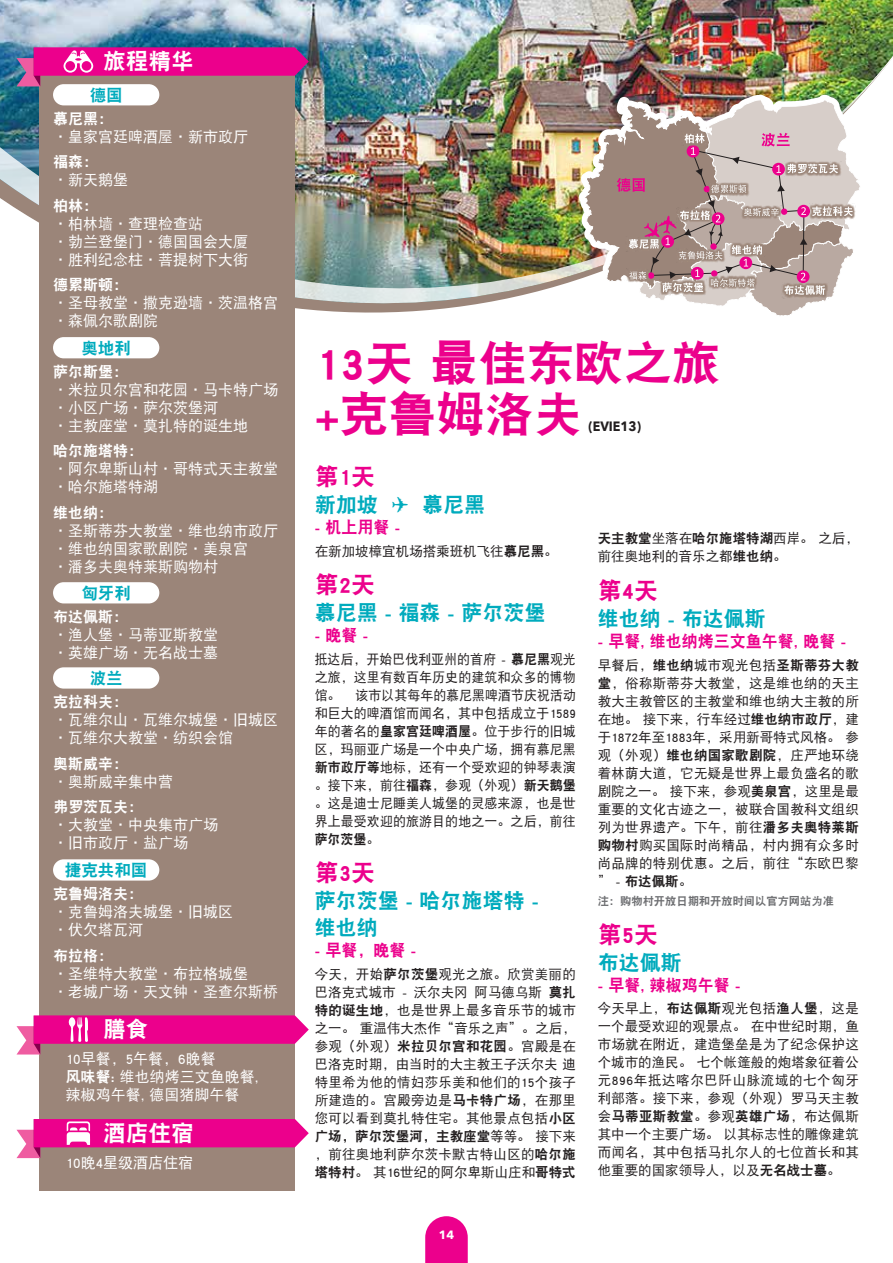
<style>
.page{position:relative;width:893px;height:1263px;background:#fff}
.page>*{position:absolute;margin:0;border:0;box-sizing:border-box;transform-origin:0 0}
.t1{font:48px/51px "DFP Hei W9";color:#ec008c}
.t2{font:24px "DFP Hei W9";color:#ec008c}
.t3{font:22.5px "DFP Hei W9";color:#fff}
.t4{font:21px/27px "DFP Hei W9";color:#00abbd}
.t5{font:16.5px "DFP Hei W9";color:#ec008c}
.t6{font:16.5px "DFP Hei W9";color:#00abbd}
.t7{font:15px/18px "DFP Hei W5";color:#fff}
.t8{font:15px "DFP Hei W9";color:#fff}
.t9{font:13.5px/18px "DFP Hei W5";letter-spacing:.02em;color:#231f20;text-align:justify}
.t10{font:13.5px/18px "DFP Hei W5";letter-spacing:.02em;color:#231f20;text-align:justify;scale:.96 1}
.t11{font:13.5px "DFP Hei W9";color:#231f20}
.t12{font:13.5px "DFP Hei W5";color:#231f20}
.t13{font:13.5px "DFP Hei W9";letter-spacing:.02em;color:#231f20}
.t14{font:700 13.5px "Avenir Next";color:#231f20;scale:.93 1}
.t15{font:13.5px "DFP Hei W9";color:#231f20;scale:.96 1}
.t16{font:700 12px "Avenir Next";color:#fff}
.t17{font:11.25px "DFP Hei W9";color:#6d6e71}
.s1{font-family:"DFP Hei W9"}
.s2{font-family:"DFP Hei W5"}
</style>
<div class="page">
<img style="left:0;top:0;width:893px;height:303px">
<svg style="left:425px;top:1216px;width:43px;height:47px"></svg>
<div style="left:39px;top:62px;width:255px;height:1129px;background:#9b8579"></div>
<svg style="left:17px;top:47px;width:292px;height:39px"></svg>
<svg style="left:17px;top:1119px;width:292px;height:39px"></svg>
<div style="left:53px;top:84px;width:106px;height:21px;background:#fff;border-radius:11px"></div>
<div style="left:53px;top:582px;width:106px;height:21px;background:#fff;border-radius:11px"></div>
<div style="left:53px;top:337px;width:106px;height:21px;background:#fff;border-radius:11px"></div>
<div style="left:53px;top:667px;width:106px;height:22px;background:#fff;border-radius:11px"></div>
<div style="left:53px;top:859px;width:106px;height:21px;background:#fff;border-radius:11px"></div>
<svg style="left:17px;top:1015px;width:292px;height:39px"></svg>
<img style="left:579px;top:95px;width:287px;height:208px">
<svg style="left:584px;top:100px;width:277px;height:216px"></svg>
<h3 class="t3" style="left:103px;top:50px;width:91px">旅程精华</h3>
<p class="t6" style="left:90px;top:87px;width:34px">德国</p>
<p class="t8" style="left:53px;top:111px;width:61px">慕尼黑：</p>
<p class="t7" style="left:53px;top:127px;width:196px">·皇家宫廷啤酒屋·新市政厅</p>
<p class="t8" style="left:53px;top:154px;width:46px">福森：</p>
<p class="t7" style="left:53px;top:171px;width:76px">·新天鹅堡</p>
<p class="t8" style="left:53px;top:198px;width:46px">柏林：</p>
<p class="t7" style="left:53px;top:214px;width:196px">·柏林墙·查理检查站<br>·勃兰登堡门·德国国会大厦·胜利纪念柱·菩提树下大街</p>
<p class="t8" style="left:53px;top:277px;width:76px">德累斯顿：</p>
<p class="t7" style="left:53px;top:294px;width:226px">·圣母教堂·撒克逊墙·茨温格宫·森佩尔歌剧院</p>
<p class="t6" style="left:81px;top:340px;width:51px">奥地利</p>
<p class="t8" style="left:53px;top:364px;width:76px">萨尔斯堡：</p>
<p class="t7" style="left:53px;top:380px;width:226px">·米拉贝尔宫和花园·马卡特广场·小区广场·萨尔茨堡河<br>·主教座堂·莫扎特的诞生地</p>
<p class="t8" style="left:53px;top:443px;width:91px">哈尔施塔特：</p>
<p class="t7" style="left:53px;top:460px;width:226px">·阿尔卑斯山村·哥特式天主教堂·哈尔施塔特湖</p>
<p class="t8" style="left:53px;top:505px;width:61px">维也纳：</p>
<p class="t7" style="left:53px;top:521px;width:226px">·圣斯蒂芬大教堂·维也纳市政厅·维也纳国家歌剧院·美泉宫<br>·潘多夫奥特莱斯购物村</p>
<p class="t6" style="left:81px;top:585px;width:51px">匈牙利</p>
<p class="t8" style="left:53px;top:609px;width:76px">布达佩斯：</p>
<p class="t7" style="left:53px;top:625px;width:166px">·渔人堡·马蒂亚斯教堂·英雄广场·无名战士墓</p>
<p class="t6" style="left:90px;top:670px;width:34px">波兰</p>
<p class="t8" style="left:53px;top:694px;width:76px">克拉科夫：</p>
<p class="t7" style="left:53px;top:711px;width:226px">·瓦维尔山·瓦维尔城堡·旧城区·瓦维尔大教堂·纺织会馆</p>
<p class="t8" style="left:53px;top:756px;width:76px">奥斯威辛：</p>
<p class="t7" style="left:53px;top:772px;width:121px">·奥斯威辛集中营</p>
<p class="t8" style="left:53px;top:799px;width:91px">弗罗茨瓦夫：</p>
<p class="t7" style="left:53px;top:816px;width:166px">·大教堂·中央集市广场·旧市政厅·盐广场</p>
<p class="t6" style="left:65px;top:862px;width:84px">捷克共和国</p>
<p class="t8" style="left:53px;top:886px;width:91px">克鲁姆洛夫：</p>
<p class="t7" style="left:53px;top:903px;width:181px">·克鲁姆洛夫城堡·旧城区·伏欠塔瓦河</p>
<p class="t8" style="left:53px;top:948px;width:61px">布拉格：</p>
<p class="t7" style="left:53px;top:964px;width:226px">·圣维特大教堂·布拉格城堡<br>·老城广场·天文钟·圣查尔斯桥</p>
<h3 class="t3" style="left:103px;top:1018px;width:46px">膳食</h3>
<p class="t7" style="left:66px;top:1050px;width:194px">10早餐，5午餐，6晚餐<br><span class="s1">风味餐:</span> 维也纳烤三文鱼晚餐,辣椒鸡午餐, 德国猪脚午餐</p>
<h3 class="t3" style="left:103px;top:1121px;width:91px">酒店住宿</h3>
<p class="t7" style="left:66px;top:1154px;width:129px">10晚4星级酒店住宿</p>
<h1 class="t1" style="left:315px;top:337px;width:407px">13天 最佳东欧之旅+克鲁姆洛夫</h1>
<p class="t14" style="left:588px;top:414px;width:58px">(EVIE13)</p>
<h2 class="t2" style="left:315px;top:465px;width:62px">第1天</h2>
<h3 class="t4" style="left:315px;top:491px;width:172px">新加坡 ✈ 慕尼黑</h3>
<p class="t5" style="left:315px;top:519px;width:87px">- 机上用餐 -</p>
<p class="t12" style="left:315px;top:544px;width:244px">在新加坡樟宜机场搭乘班机飞往<span class="s1">慕尼黑</span>。</p>
<h2 class="t2" style="left:315px;top:573px;width:62px">第2天</h2>
<h3 class="t4" style="left:315px;top:599px;width:232px">慕尼黑 - 福森 - 萨尔茨堡</h3>
<p class="t5" style="left:315px;top:627px;width:55px">- 晚餐 -</p>
<p class="t10" style="left:315px;top:650px;width:274px">抵达后，开始巴伐利亚州的首府 - <span class="s1">慕尼黑</span>观光之旅，这里有数百年历史的建筑和众多的博物馆。 该市以其每年的慕尼黑啤酒节庆祝活动和巨大的啤酒馆而闻名，其中包括成立于1589年的著名的<span class="s1">皇家宫廷啤酒屋</span>。位于步行的旧城区，玛丽亚广场是一个中央广场，拥有慕尼黑<span class="s1">新市政厅等</span>地标，还有一个受欢迎的钟琴表演。接下来，前往<span class="s1">福森</span>，参观（外观）<span class="s1">新天鹅堡</span>。这是迪士尼睡美人城堡的灵感来源，也是世界上最受欢迎的旅游目的地之一。之后，前往</p>
<p class="t15" style="left:315px;top:832px;width:69px">萨尔茨堡<span class="s2">。</span></p>
<h2 class="t2" style="left:315px;top:861px;width:62px">第3天</h2>
<h3 class="t4" style="left:315px;top:887px;width:225px">萨尔茨堡 - 哈尔施塔特 -维也纳</h3>
<p class="t5" style="left:315px;top:942px;width:103px">- 早餐，晚餐 -</p>
<p class="t9" style="left:315px;top:965px;width:263px">今天，开始<span class="s1">萨尔茨堡</span>观光之旅。欣赏美丽的巴洛克式城市 - 沃尔夫冈 阿马德乌斯 <span class="s1">莫扎特的诞生地</span>，也是世界上最多音乐节的城市之一。 重温伟大杰作“音乐之声”。之后，参观（外观）<span class="s1">米拉贝尔宫和花园</span>。宫殿是在巴洛克时期，由当时的大主教王子沃尔夫 迪特里希为他的情妇莎乐美和他们的15个孩子所建造的。宫殿旁边是<span class="s1">马卡特广场</span>，在那里您可以看到莫扎特住宅。其他景点包括<span class="s1">小区</span></p>
<p class="t11" style="left:315px;top:1129px;width:263px">广场，萨尔茨堡河，主教座堂<span class="s2">等等。 接下来</span></p>
<p class="t9" style="left:315px;top:1145px;width:263px">，前往奥地利萨尔茨卡默古特山区的<span class="s1">哈尔施塔特村</span>。 其16世纪的阿尔卑斯山庄和<span class="s1">哥特式</span></p>
<p class="t16" style="left:439px;top:1224px;width:17px">14</p>
<p class="t11" style="left:598px;top:532px;width:263px">天主教堂<span class="s2">坐落在</span>哈尔施塔特湖<span class="s2">西岸。 之后，</span></p>
<p class="t12" style="left:598px;top:550px;width:190px">前往奥地利的音乐之都<span class="s1">维也纳</span>。</p>
<h2 class="t2" style="left:598px;top:578px;width:62px">第4天</h2>
<h3 class="t4" style="left:598px;top:605px;width:169px">维也纳 - 布达佩斯</h3>
<p class="t5" style="left:598px;top:633px;width:250px">- 早餐, 维也纳烤三文鱼午餐, 晚餐 -</p>
<p class="t9" style="left:598px;top:656px;width:263px">早餐后，<span class="s1">维也纳</span>城市观光包括<span class="s1">圣斯蒂芬大教堂</span>，俗称斯蒂芬大教堂，这是维也纳的天主教大主教管区的主教堂和维也纳大主教的所在地。 接下来，行车经过<span class="s1">维也纳市政厅</span>，建于1872年至1883年，采用新哥特式风格。 参观（外观）<span class="s1">维也纳国家歌剧院</span>，庄严地环绕着林荫大道，它无疑是世界上最负盛名的歌剧院之一。 接下来，参观<span class="s1">美泉宫</span>，这里是最重要的文化古迹之一，被联合国教科文组织列为世界遗产。下午，前往<span class="s1">潘多夫奥特莱斯购物村</span>购买国际时尚精品，村内拥有众多时尚品牌的特别优惠。之后，前往“东欧巴黎</p>
<p class="t11" style="left:598px;top:874px;width:96px"><span class="s2">” -</span> 布达佩斯<span class="s2">。</span></p>
<p class="t17" style="left:598px;top:895px;width:238px">注：购物村开放日期和开放时间以官方网站为准</p>
<h2 class="t2" style="left:598px;top:922px;width:62px">第5天</h2>
<h3 class="t4" style="left:598px;top:948px;width:85px">布达佩斯</h3>
<p class="t5" style="left:598px;top:976px;width:144px">- 早餐, 辣椒鸡午餐 -</p>
<p class="t9" style="left:598px;top:999px;width:263px">今天早上，<span class="s1">布达佩斯</span>观光包括<span class="s1">渔人堡</span>，这是一个最受欢迎的观景点。 在中世纪时期，鱼市场就在附近，建造堡垒是为了纪念保护这个城市的渔民。 七个帐篷般的炮塔象征着公元896年抵达喀尔巴阡山脉流域的七个匈牙利部落。接下来，参观（外观）罗马天主教</p>
<p class="t13" style="left:598px;top:1109px;width:263px"><span class="s2">会</span>马蒂亚斯教堂<span class="s2">。参观</span>英雄广场<span class="s2">，布达佩斯</span></p>
<p class="t9" style="left:598px;top:1125px;width:263px">其中一个主要广场。 以其标志性的雕像建筑而闻名，其中包括马扎尔人的七位酋长和其他重要的国家领导人，以及<span class="s1">无名战士墓</span>。</p>
</div>
